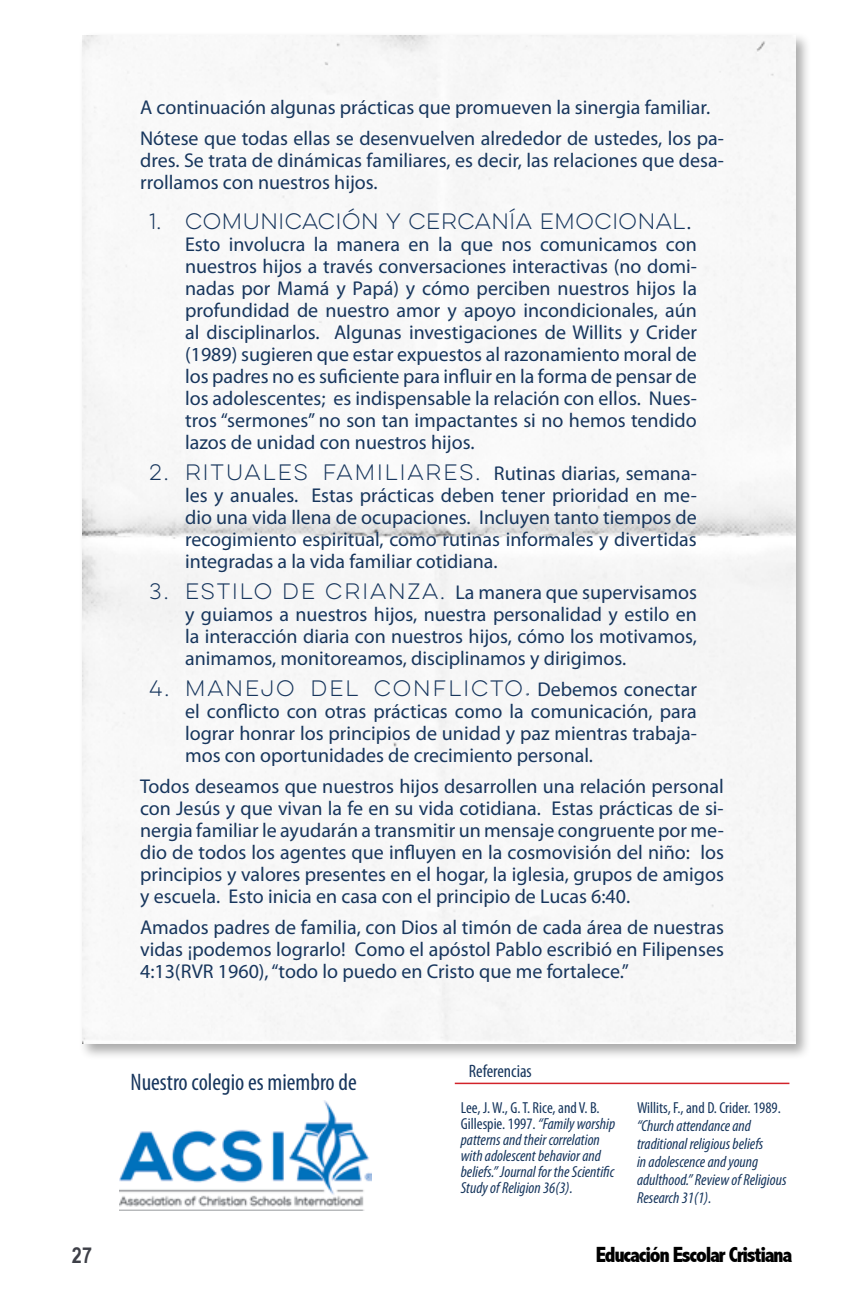
<style>
.page{position:relative;width:864px;height:1296px;background:#fff}
.page>*{position:absolute;margin:0;border:0;box-sizing:border-box;transform-origin:0 0}
.t1{font:condensed 24px "Myriad Pro";color:#17365d}
.t2{font:800 condensed 22px "Abadi";letter-spacing:-.06em;color:#000}
.t3{font:700 22px "Arial Narrow";color:#3e4048}
.t4{font:20px/22px "Myriad Pro";color:#17365d;text-align:justify}
.t5{font:20px "Lulo Clean One";letter-spacing:-.1em;color:#17365d}
.t6{font:20px "Lulo Clean One";letter-spacing:-.17em;color:#17365d}
.t7{font:condensed 18px "Myriad Pro";color:#17365d}
.t8{font:italic condensed 16px/16px "Myriad Pro";color:#17365d}
.t9{font:condensed 16px "Myriad Pro";color:#17365d}
.s1{font-size:24px}
.s2{font-family:"Lulo Clean One"}
.s3{font-family:"Linesman"}
.s4{font-family:"Myriad Pro"}
.s5{font-style:normal}
</style>
<div class="page">
<div style="left:79px;top:33px;width:733px;height:1027px;background:#000;opacity:.34"></div>
<img style="left:82px;top:35px;width:713px;height:1009px">
<hr style="left:455px;top:1083px;width:334px;height:1px;background:#d2232a">
<img style="left:119px;top:1101px;width:252px;height:109px">
<p class="t4" style="left:140px;top:92px;width:585px;line-height:31px">A continuación algunas prácticas que promueven la sinergia familiar.<br>Nótese que todas ellas se desenvuelven alrededor de ustedes, los pa-</p>
<p class="t4" style="left:140px;top:149px;width:585px">dres. Se trata de dinámicas familiares, es decir, las relaciones que desa&shy;rrollamos con nuestros hijos.</p>
<p class="t6" style="left:149px;top:208px;width:549px">1. COMUNICACIÓN Y CERCANÍA EMOCIONAL<span class="s1">.</span></p>
<p class="t4" style="left:185px;top:233px;width:513px">Esto involucra la manera en la que nos comunicamos con nuestros hijos a través conversaciones interactivas (no domi&shy;nadas por Mamá y Papá) y cómo perciben nuestros hijos la profundidad de nuestro amor y apoyo incondicionales, aún al disciplinarlos. Algunas investigaciones de Willits y Crider (1989) sugieren que estar expuestos al razonamiento moral de los padres no es suficiente para influir en la forma de pensar de los adolescentes; es indispensable la relación con ellos. Nues&shy;tros “sermones” no son tan impactantes si no hemos tendido lazos de unidad con nuestros hijos.</p>
<p class="t4" style="left:185px;top:462px;width:513px;text-indent:-36px"><span class="s2">2. R ITUALES FAMILIARES.</span> Rutinas diarias, semana&shy;les y anuales. Estas prácticas deben tener prioridad en me&shy;dio una vida llena de ocupaciones. Incluyen tanto tiempos de recogimiento espiritual, como rutinas informales y divertidas integradas a la vida familiar cotidiana.</p>
<p class="t4" style="left:185px;top:581px;width:513px;text-indent:-36px"><span class="s2">3. E STILO DE CRIANZA.</span> La manera que supervisamos y guiamos a nuestros hijos, nuestra personalidad y estilo en la interacción diaria con nuestros hijos, cómo los motivamos, animamos, monitoreamos, disciplinamos y dirigimos.</p>
<p class="t5" style="left:149px;top:675px;width:549px">4. M ANEJO DEL CONFLICTO<span class="s3">.</span> <span class="s4">Debemos conectar</span></p>
<p class="t4" style="left:185px;top:700px;width:513px">el conflicto con otras prácticas como la comunicación, para lograr honrar los principios de unidad y paz mientras trabaja&shy;mos con oportunidades de crecimiento personal.</p>
<p class="t4" style="left:140px;top:775px;width:585px">Todos deseamos que nuestros hijos desarrollen una relación personal con Jesús y que vivan la fe en su vida cotidiana. Estas prácticas de si&shy;nergia familiar le ayudarán a transmitir un mensaje congruente por me&shy;dio de todos los agentes que influyen en la cosmovisión del niño: los principios y valores presentes en el hogar, la iglesia, grupos de amigos y escuela. Esto inicia en casa con el principio de Lucas 6:40.</p>
<p class="t4" style="left:140px;top:916px;width:585px">Amados padres de familia, con Dios al timón de cada área de nuestras vidas ¡podemos lograrlo! Como el apóstol Pablo escribió en Filipenses 4:13(RVR 1960), “todo lo puedo en Cristo que me fortalece.”</p>
<p class="t1" style="left:131px;top:1067px;width:228px">Nuestro colegio es miembro de</p>
<p class="t7" style="left:469px;top:1060px;width:65px">Referencias</p>
<p class="t8" style="left:461px;top:1100px;width:156px"><span class="s5">Lee, J. W., G. T. Rice, and V. B.<br>Gillespie. 1997.</span> “Family worship patterns and their correlation with adolescent behavior and beliefs.” Journal for the Scientific<br>Study of Religion 36(3).</p>
<p class="t9" style="left:637px;top:1098px;width:145px">Willits, F., and D. Crider. 1989.</p>
<p class="t8" style="left:637px;top:1117px;width:151px;line-height:18px">“Church attendance and traditional religious beliefs<br>in adolescence and young adulthood.” Review of Religious<br>Research 31(1).</p>
<p class="t3" style="left:72px;top:1238px;width:22px">27</p>
<p class="t2" style="left:596px;top:1242px;width:198px">Educación Escolar Cristiana</p>
</div>
